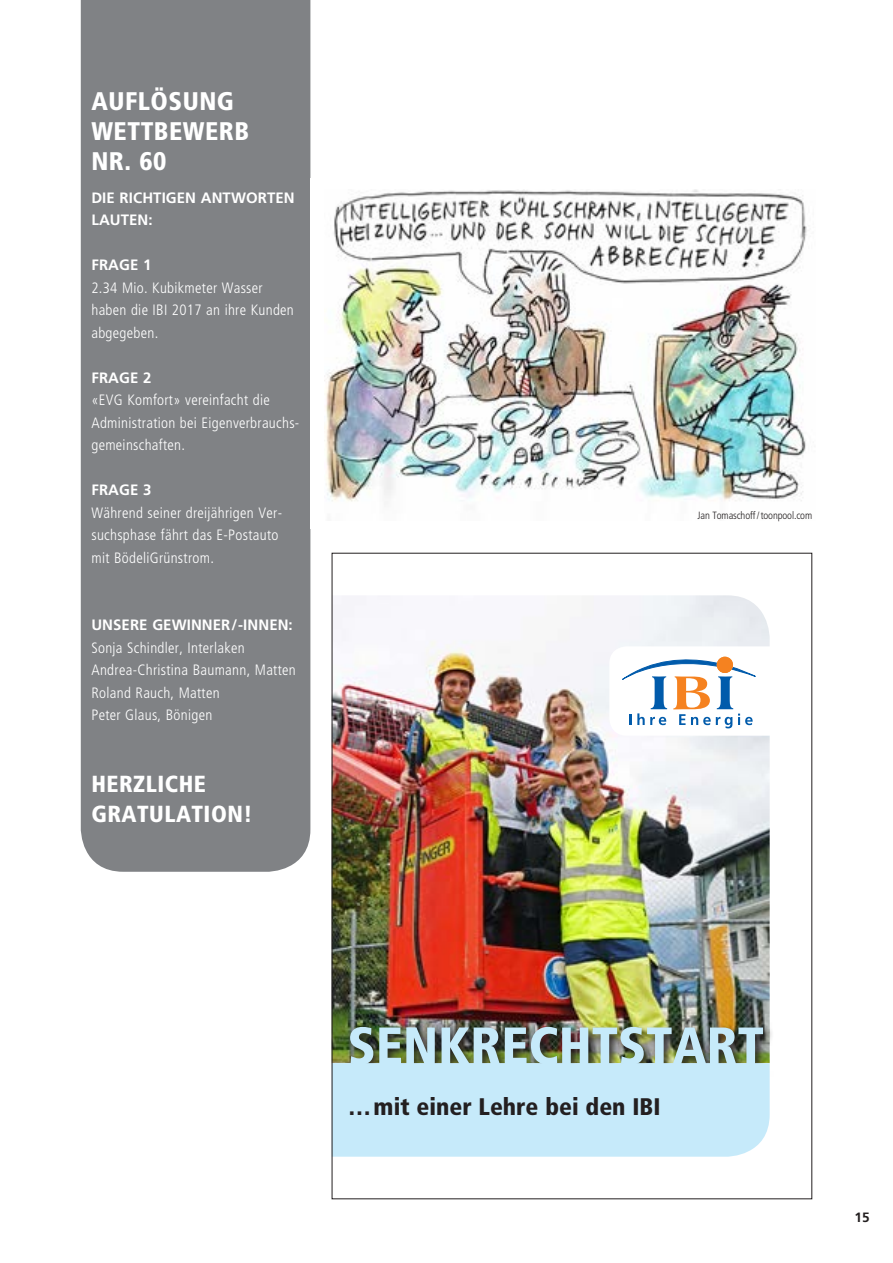
<style>
.page{position:relative;width:893px;height:1263px;background:#fff}
.page>*{position:absolute;margin:0;border:0;box-sizing:border-box;transform-origin:0 0}
.haupttitel{font:900 condensed 52.5px "Frutiger LT Std";color:#c6eafa}
.Lauftext{font:900 condensed 25.5px "Frutiger LT Std";letter-spacing:.02em;color:#fff}
.haupttitel-2{font:900 condensed 24px "Frutiger LT Std";color:#231f20}
.Lauftext-2{font:900 condensed 23.25px "Frutiger LT Std";letter-spacing:.02em;color:#fff}
.Lauftext-3{font:300 condensed 15px/22.5px "Frutiger LT Std";letter-spacing:.02em;color:#fff}
.haupttitel-3{font:700 15px/22.5px "Frutiger LT Std";letter-spacing:.005em;color:#fff}
.t1{font:700 13.5px "Frutiger LT Std";color:#231f20}
.Lauftext-4{font:300 condensed 10.5px "Frutiger LT Std";letter-spacing:-.01em;color:#231f20}
</style>
<div class="page">
<img style="left:334px;top:595px;width:436px;height:468px">
<img style="left:345px;top:1022px;width:427px;height:41px">
<div style="left:334px;top:1063px;width:436px;height:94px;background:#c6eafa"></div>
<div style="left:81px;top:0;width:229px;height:872px;background:#808285"></div>
<img style="left:325px;top:189px;width:482px;height:313px">
<div style="left:609px;top:646px;width:177px;height:90px;background:#fff;border-radius:17px"></div>
<svg style="left:622px;top:656px;width:134px;height:72px"></svg>
<p class="Lauftext" style="left:91px;top:85px;width:144px">AUFLÖSUNG</p>
<p class="Lauftext" style="left:91px;top:115px;width:159px">WETTBEWERB</p>
<p class="Lauftext" style="left:91px;top:145px;width:77px">NR. 60</p>
<p class="haupttitel-3" style="left:91px;top:186px;width:205px">DIE RICHTIGEN ANTWORTEN<br>LAUTEN:</p>
<p class="haupttitel-3" style="left:91px;top:254px;width:62px">FRAGE 1</p>
<p class="Lauftext-3" style="left:91px;top:276px;width:204px">2.34 Mio. Kubikmeter Wasser haben die IBI 2017 an ihre Kunden abgegeben.</p>
<p class="haupttitel-3" style="left:91px;top:366px;width:62px">FRAGE 2</p>
<p class="Lauftext-3" style="left:91px;top:389px;width:209px">«EVG Komfort» vereinfacht die<br>Administration bei Eigenverbrauchs&shy;gemeinschaften.</p>
<p class="haupttitel-3" style="left:91px;top:479px;width:62px">FRAGE 3</p>
<p class="Lauftext-3" style="left:91px;top:501px;width:192px">Während seiner dreijährigen Ver&shy;suchsphase fährt das E-Postauto mit BödeliGrünstrom.</p>
<p class="haupttitel-3" style="left:91px;top:614px;width:203px">UNSERE GEWINNER/-INNEN:</p>
<p class="Lauftext-3" style="left:91px;top:636px;width:155px">Sonja Schindler, Interlaken</p>
<p class="Lauftext-3" style="left:91px;top:659px;width:206px">Andrea-Christina Baumann, Matten</p>
<p class="Lauftext-3" style="left:91px;top:681px;width:130px">Roland Rauch, Matten</p>
<p class="Lauftext-3" style="left:91px;top:704px;width:122px">Peter Glaus, Bönigen</p>
<p class="Lauftext-2" style="left:91px;top:770px;width:116px">HERZLICHE</p>
<p class="Lauftext-2" style="left:91px;top:800px;width:162px">GRATULATION!</p>
<p class="Lauftext-4" style="left:698px;top:509px;width:116px">Jan Tomaschoff / toonpool.com</p>
<p class="haupttitel" style="left:348px;top:1014px;width:418px">SENKRECHTSTART</p>
<p class="haupttitel-2" style="left:349px;top:1092px;width:313px">... mit einer Lehre bei den IBI</p>
<p class="t1" style="left:855px;top:1209px;width:17px">15</p>
</div>
